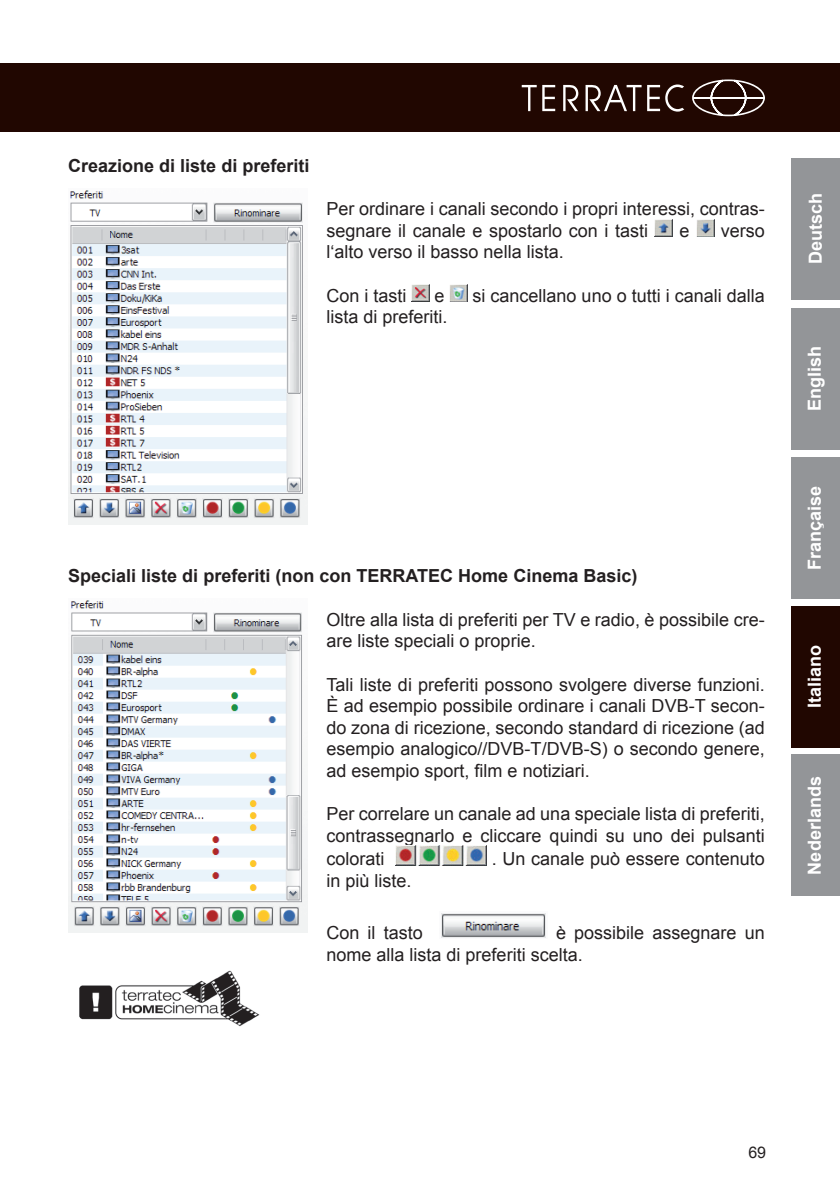
<style>
.page{position:relative;width:840px;height:1191px;background:#fff}
.page>*{position:absolute;margin:0;border:0;box-sizing:border-box;transform-origin:0 0}
.t1{font:18px/21.6px "Arial";color:#231f20}
.t2{font:700 18px "Arial";color:#231f20}
.t3{font:700 18px "Arial";color:#fff}
.t4{font:16px "Arial";color:#231f20}
</style>
<div class="page">
<div style="left:0;top:64px;width:839px;height:68px;background:#210701"></div>
<svg style="left:521px;top:85px;width:15px;height:26px"></svg>
<svg style="left:542px;top:85px;width:13px;height:26px"></svg>
<svg style="left:665px;top:84px;width:19px;height:28px"></svg>
<svg style="left:563px;top:85px;width:15px;height:26px"></svg>
<svg style="left:585px;top:85px;width:74px;height:26px"></svg>
<svg style="left:692px;top:79px;width:72px;height:37px"></svg>
<img style="left:68px;top:190px;width:239px;height:334px">
<img style="left:654px;top:220px;width:18px;height:17px">
<img style="left:696px;top:220px;width:17px;height:17px">
<img style="left:411px;top:284px;width:18px;height:17px">
<img style="left:450px;top:284px;width:17px;height:17px">
<img style="left:68px;top:600px;width:239px;height:332px">
<img style="left:396px;top:845px;width:89px;height:20px">
<img style="left:441px;top:913px;width:105px;height:25px">
<img style="left:79px;top:970px;width:181px;height:57px">
<div style="left:791px;top:158px;width:48px;height:141px;background:#939598"></div>
<div style="left:791px;top:308px;width:48px;height:142px;background:#939598"></div>
<div style="left:791px;top:457px;width:48px;height:141px;background:#939598"></div>
<div style="left:791px;top:605px;width:48px;height:142px;background:#210701"></div>
<div style="left:791px;top:754px;width:48px;height:142px;background:#939598"></div>
<p class="t2" style="left:68px;top:154px;width:243px">Creazione di liste di preferiti</p>
<p class="t1" style="left:326px;top:198px;width:439px">Per ordinare i canali secondo i propri interessi, contras&shy;segnare il canale e spostarlo con i tasti</p>
<p class="t1" style="left:679px;top:220px;width:12px">e</p>
<p class="t1" style="left:720px;top:220px;width:46px">verso</p>
<p class="t1" style="left:326px;top:241px;width:239px">l‘alto verso il basso nella lista.</p>
<p class="t1" style="left:326px;top:285px;width:81px">Con i tasti</p>
<p class="t1" style="left:434px;top:285px;width:12px">e</p>
<p class="t1" style="left:472px;top:285px;width:294px">si cancellano uno o tutti i canali dalla</p>
<p class="t1" style="left:326px;top:306px;width:123px">lista di preferiti.</p>
<p class="t2" style="left:68px;top:564px;width:570px">Speciali liste di preferiti (non con TERRATEC Home Cinema Basic)</p>
<p class="t1" style="left:326px;top:609px;width:439px">Oltre alla lista di preferiti per TV e radio, è possibile cre&shy;are liste speciali o proprie.</p>
<p class="t1" style="left:326px;top:673px;width:439px;text-align:justify">Tali liste di preferiti possono svolgere diverse funzioni.<br>È ad esempio possibile ordinare i canali DVB-T secon&shy;do zona di ricezione, secondo standard di ricezione (ad esempio analogico//DVB-T/DVB-S) o secondo genere, ad esempio sport, film e notiziari.</p>
<p class="t1" style="left:326px;top:803px;width:440px">Per correlare un canale ad una speciale lista di preferiti, contrassegnarlo e cliccare quindi su uno dei pulsanti</p>
<p class="t1" style="left:326px;top:848px;width:60px">colorati</p>
<p class="t1" style="left:491px;top:848px;width:274px">. Un canale può essere contenuto</p>
<p class="t1" style="left:326px;top:870px;width:87px">in più liste.</p>
<p class="t1" style="left:326px;top:922px;width:98px">Con il tasto</p>
<p class="t1" style="left:326px;top:922px;width:440px;text-indent:229px">è possibile assegnare un nome alla lista di preferiti scelta.</p>
<p class="t3" style="left:803px;top:264px;width:73px;rotate:-90deg">Deutsch</p>
<p class="t3" style="left:802px;top:411px;width:67px;rotate:-90deg">English</p>
<p class="t3" style="left:802px;top:570px;width:86px;rotate:-90deg">Française</p>
<p class="t3" style="left:802px;top:708px;width:65px;rotate:-90deg">Italiano</p>
<p class="t3" style="left:802px;top:874px;width:100px;rotate:-90deg">Nederlands</p>
<p class="t4" style="left:748px;top:1141px;width:19px">69</p>
</div>
